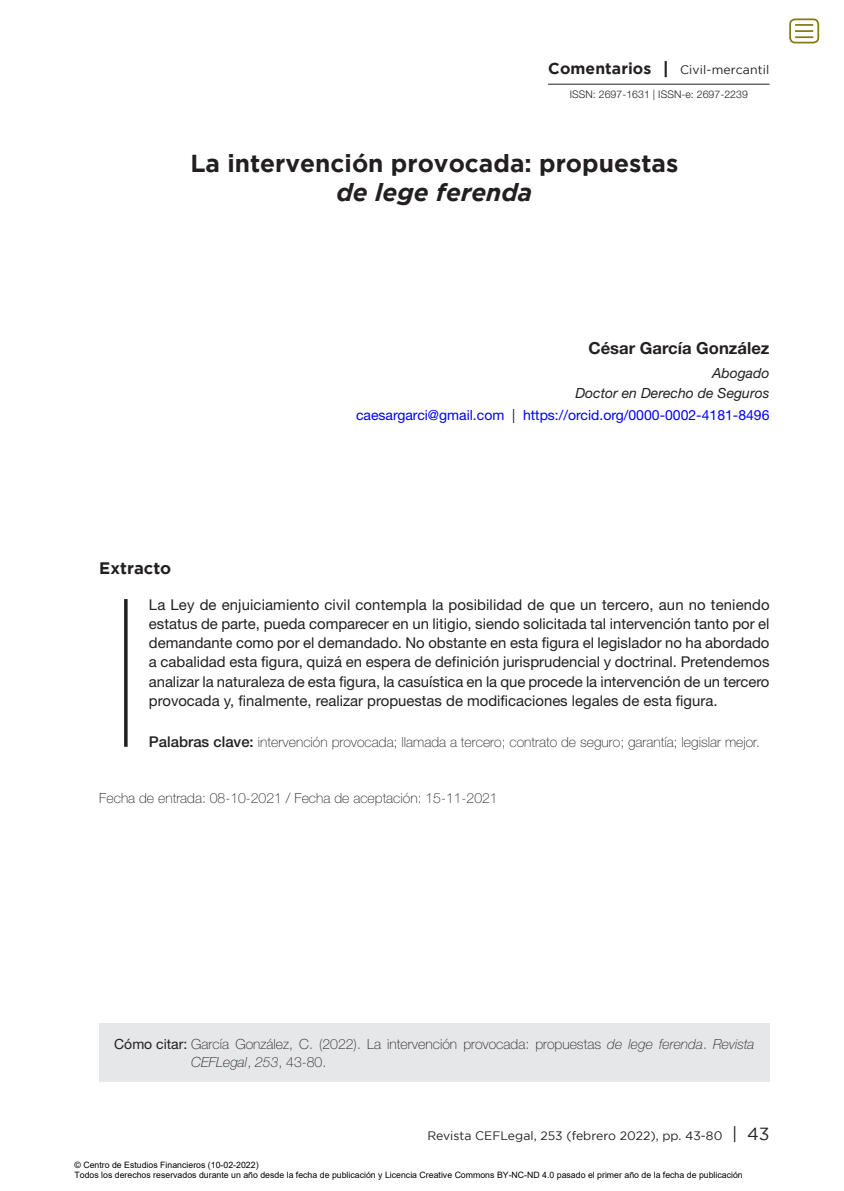
<style>
.page{position:relative;width:844px;height:1191px;background:#fff}
.page>*{position:absolute;margin:0;border:0;box-sizing:border-box;transform-origin:0 0}
.t1{font:700 24.5px "Gotham";color:#231f20}
.t2{font:italic 700 24.5px "Gotham";color:#231f20}
.t3{font:700 17.5px "Gotham";color:#231f20}
.t4{font:700 16.62px "Helvetica Neue LT Std";color:#231f20}
.t5{font:700 16.62px "Gotham";color:#231f20}
.t6{font:700 15.75px "Gotham";letter-spacing:.005em;color:#231f20}
.t7{font:14.88px/19.2px "Helvetica Neue LT Std";color:#231f20;text-align:justify}
.t8{font:100 14px/18.4px "Helvetica Neue LT Std";color:#231f20}
.t9{font:14px "Helvetica Neue LT Std";color:#00f}
.t10{font:italic 14px/19.2px "Helvetica Neue LT Std";color:#231f20;text-align:right}
.t11{font:12.25px "Gotham";color:#231f20}
.t12{font:300 10.5px "Helvetica Neue LT Std";letter-spacing:.005em;color:#231f20}
.t13{font:8.75px/10.5px "Arial";color:#000}
.s1{color:#231f20}
.s2{font-weight:500;font-size:14.88px}
.s3{font-weight:400}
.s4{font-style:italic}
.s5{font-size:17.5px}
</style>
<div class="page">
<hr style="left:548px;top:84px;width:221px;height:1px;background:#231f20">
<svg style="left:124px;top:599px;width:4px;height:148px"></svg>
<div style="left:99px;top:1023px;width:670px;height:58px;background:#e6e7e9"></div>
<div style="left:789px;top:18px;width:30px;height:25px;border:2px solid #847b15;border-radius:5px"></div>
<svg style="left:795px;top:24px;width:18px;height:14px"></svg>
<p class="t6" style="left:548px;top:59px;width:105px">Comentarios</p>
<p class="t3" style="left:662px;top:59px;width:8px">|</p>
<p class="t11" style="left:679px;top:63px;width:91px">Civil-mercantil</p>
<p class="t12" style="left:569px;top:88px;width:180px">ISSN: 2697-1631 | ISSN-e: 2697-2239</p>
<h1 class="t1" style="left:190px;top:149px;width:489px">La intervención provocada: propuestas</h1>
<h1 class="t2" style="left:336px;top:179px;width:197px">de lege ferenda</h1>
<p class="t4" style="left:588px;top:338px;width:183px">César García González</p>
<p class="t10" style="left:575px;top:363px;width:196px">Abogado<br>Doctor en Derecho de Seguros</p>
<p class="t9" style="left:356px;top:407px;width:415px">caesargarci@gmail.com <span class="s1">|</span> https://orcid.org/0000-0002-4181-8496</p>
<p class="t5" style="left:99px;top:559px;width:73px">Extracto</p>
<p class="t7" style="left:149px;top:594px;width:622px">La Ley de enjuiciamiento civil contempla la posibilidad de que un tercero, aun no teniendo estatus de parte, pueda comparecer en un litigio, siendo solicitada tal intervención tanto por el demandante como por el demandado. No obstante en esta figura el legislador no ha abordado a cabalidad esta figura, quizá en espera de definición jurisprudencial y doctrinal. Pretendemos analizar la naturaleza de esta figura, la casuística en la que procede la intervención de un tercero provocada y, finalmente, realizar propuestas de modificaciones legales de esta figura.</p>
<p class="t8" style="left:149px;top:732px;width:612px"><span class="s2">Palabras clave:</span> intervención provocada; llamada a tercero; contrato de seguro; garantía; legislar mejor.</p>
<p class="t8" style="left:99px;top:788px;width:400px">Fecha de entrada: 08-10-2021 / Fecha de aceptación: 15-11-2021</p>
<p class="t8" style="left:191px;top:1034px;width:564px;text-indent:-77px"><span class="s3">Cómo citar:</span> García González, C. (2022). La intervención provocada: propuestas <span class="s4">de lege ferenda</span>. <span class="s4">Revista<br>CEFLegal</span>, <span class="s4">253</span>, 43-80.</p>
<p class="t11" style="left:427px;top:1128px;width:343px">Revista CEFLegal, 253 (febrero 2022), pp. 43-80 <span class="s5">| 43</span></p>
<p class="t13" style="left:74px;top:1159px;width:669px">© Centro de Estudios Financieros (10-02-2022)<br>Todos los derechos reservados durante un año desde la fecha de publicación y Licencia Creative Commons BY-NC-ND 4.0 pasado el primer año de la fecha de publicación</p>
</div>
